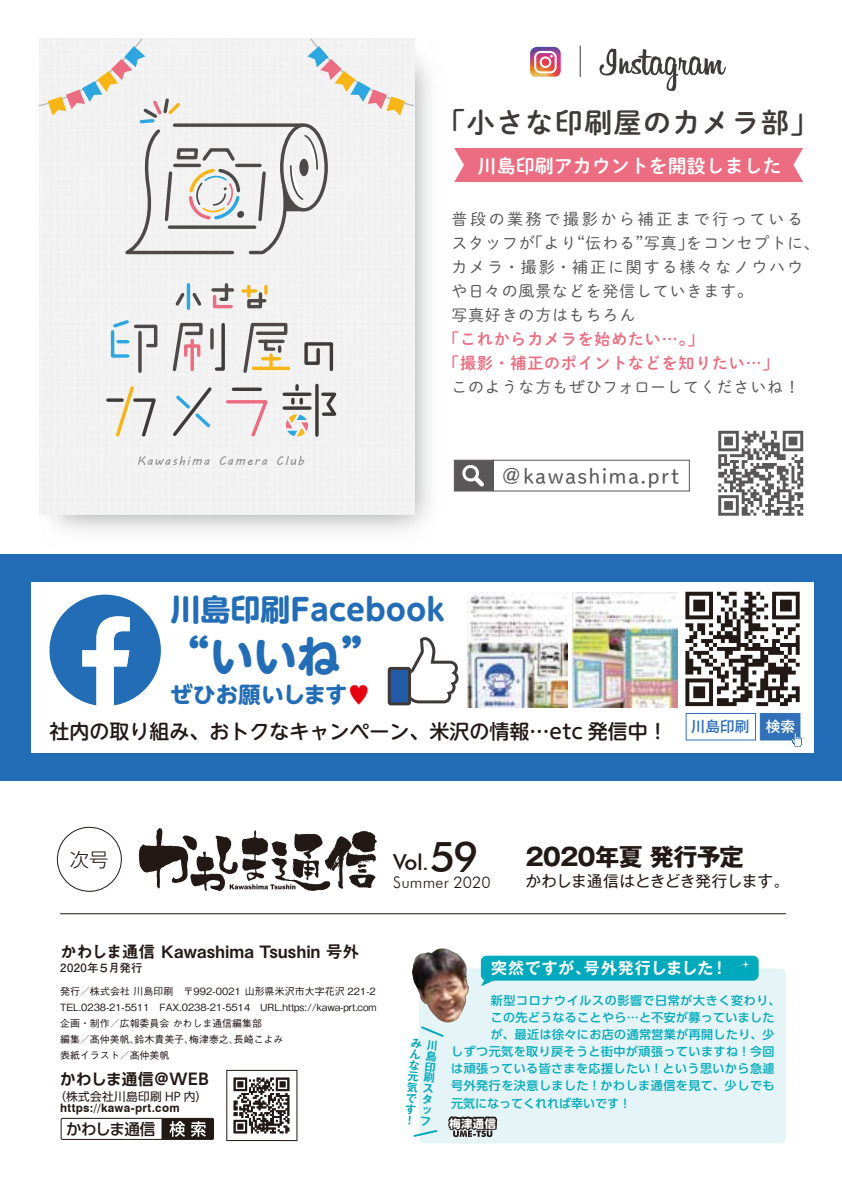
<style>
.page{position:relative;width:842px;height:1191px;background:#fff}
.page>*{position:absolute;margin:0;border:0;box-sizing:border-box;transform-origin:0 0}
.t1{font:700 43.8px "UD Shin M Go Pro";color:#226db6}
.t2{font:700 30px "UD Shin M Go Pro";color:#226db6}
.t3{font:28px "P Shuei M Go Std B";letter-spacing:.05em;color:#3e3a39}
.t4{font:700 24px "Gothic MB101 Pro";letter-spacing:-.03em;color:#221815}
.t5{font:700 22.2px "UD Shin M Go Pro";letter-spacing:.02em;color:#226db6}
.t6{font:500 22px "Futura BT";color:#221815}
.t7{font:21px "P Shuei M Go Std L";letter-spacing:.06em;color:#595757}
.t8{font:500 20px "UD Shin M Go Pro";color:#221815}
.t9{font:300 19.4px "UD Shin Go Pro";color:#221815}
.t10{font:19px "P Shuei M Go Std B";color:#fff}
.t11{font:17px "Midashi Go Pr 6 N MB31";color:#221815}
.t12{font:16px/24px "P Shuei M Go Std L";letter-spacing:.05em;color:#595757}
.t13{font:16px/24px "P Shuei M Go Std B";letter-spacing:.05em;color:#ec6d81}
.t14{font:700 16px "Gothic MB101 Pr 6 N De";letter-spacing:.04em;color:#fff}
.t15{font:300 16px "Futura BT";letter-spacing:.01em;color:#221815}
.t16{font:15.6px "Gothic MB101 Pro";letter-spacing:-.005em;color:#221815}
.t17{font:700 15.6px "UD Shin Go Pro De";letter-spacing:.02em;color:#221815}
.t18{font:500 15.6px "UD Shin Go Pro";letter-spacing:-.045em;color:#221815}
.t19{font:500 14.6px "Gothic MB101 Pro";color:#3071b9}
.t20{font:12.4px "MV Boli";letter-spacing:.12em;color:#898989}
.t21{font:500 12px "UD Shin Go Pro";letter-spacing:.04em;color:#00aabc}
.t22{font:500 12px "UD Shin Go Pro";color:#00aabc}
.t23{font:700 11.6px "Swiss 721 BT";letter-spacing:.025em;color:#221815}
.t24{font:11.6px "UD Shin Go Pro";letter-spacing:.025em;color:#221815}
.t25{font:700 11.4px "Futo Go B101 Pr 6 N";letter-spacing:.035em;color:#221815}
.t26{font:700 11.4px "UD Shin Go Pro";color:#fff}
.t27{font:700 11px/11px "Gothic MB101 Pr 6 N De";color:#00aabc;text-align:justify}
.t28{font:500 10px/16px "Gothic BBB Pro";color:#221815}
.s1{color:#e60012}
.s2{color:#fff}
.s3{font-size:42.6px}
</style>
<div class="page">
<hr style="left:60px;top:913px;width:726px;height:1px;background:#221815">
<svg style="left:56px;top:826px;width:66px;height:66px"></svg>
<svg style="left:139px;top:828px;width:238px;height:63px"></svg>
<img style="left:227px;top:1070px;width:70px;height:70px">
<div style="left:61px;top:1117px;width:153px;height:22px;border:1px solid #221815"></div>
<svg style="left:162px;top:1118px;width:52px;height:21px"></svg>
<div style="left:419px;top:968px;width:367px;height:175px;background:#e5f4f6;border-radius:6px"></div>
<div style="left:481px;top:955px;width:278px;height:25px;background:#00aabc;border-radius:6px"></div>
<img style="left:412px;top:948px;width:57px;height:75px">
<svg style="left:481px;top:976px;width:20px;height:10px"></svg>
<svg style="left:740px;top:959px;width:11px;height:10px"></svg>
<svg style="left:448px;top:1116px;width:50px;height:21px"></svg>
<svg style="left:421px;top:1026px;width:23px;height:11px"></svg>
<svg style="left:413px;top:1130px;width:25px;height:7px"></svg>
<div style="left:0;top:554px;width:842px;height:227px;background:#226db6"></div>
<div style="left:31px;top:582px;width:782px;height:170px;background:#fff"></div>
<svg style="left:685px;top:592px;width:115px;height:114px"></svg>
<div style="left:686px;top:713px;width:70px;height:27px;border:1px solid #3071b9"></div>
<div style="left:760px;top:713px;width:40px;height:27px;background:#3071b9"></div>
<svg style="left:791px;top:732px;width:11px;height:14px"></svg>
<svg style="left:49px;top:594px;width:112px;height:112px"></svg>
<svg style="left:388px;top:637px;width:71px;height:68px"></svg>
<img style="left:467px;top:593px;width:100px;height:114px">
<img style="left:573px;top:593px;width:105px;height:114px">
<img style="left:39px;top:58px;width:447px;height:474px">
<div style="left:40px;top:256px;width:374px;height:259px;background:#f2f2f2"></div>
<div style="left:454px;top:148px;width:349px;height:34px;background:#ec6d81"></div>
<svg style="left:38px;top:38px;width:378px;height:218px"></svg>
<hr style="left:187px;top:285px;width:3px;height:23px;background:#2ea7e0">
<svg style="left:173px;top:290px;width:31px;height:19px"></svg>
<svg style="left:211px;top:281px;width:24px;height:29px"></svg>
<svg style="left:245px;top:286px;width:23px;height:24px"></svg>
<svg style="left:109px;top:317px;width:50px;height:42px"></svg>
<svg style="left:138px;top:332px;width:4px;height:39px"></svg>
<svg style="left:170px;top:321px;width:34px;height:52px"></svg>
<div style="left:184px;top:344px;width:16px;height:13px;border:3px solid #ec6d81"></div>
<svg style="left:190px;top:340px;width:4px;height:29px"></svg>
<svg style="left:210px;top:330px;width:3px;height:18px"></svg>
<svg style="left:213px;top:321px;width:14px;height:51px"></svg>
<svg style="left:241px;top:321px;width:48px;height:54px"></svg>
<hr style="left:263px;top:357px;width:16px;height:3px;background:#f8b616">
<svg style="left:269px;top:355px;width:4px;height:11px"></svg>
<svg style="left:253px;top:366px;width:36px;height:4px"></svg>
<svg style="left:303px;top:340px;width:32px;height:33px"></svg>
<svg style="left:113px;top:383px;width:46px;height:56px"></svg>
<svg style="left:224px;top:398px;width:45px;height:41px"></svg>
<svg style="left:233px;top:387px;width:27px;height:4px"></svg>
<svg style="left:295px;top:386px;width:4px;height:3px"></svg>
<svg style="left:284px;top:392px;width:26px;height:4px"></svg>
<svg style="left:284px;top:406px;width:26px;height:4px"></svg>
<svg style="left:291px;top:399px;width:12px;height:4px"></svg>
<svg style="left:315px;top:385px;width:4px;height:50px"></svg>
<svg style="left:319px;top:391px;width:22px;height:26px"></svg>
<svg style="left:170px;top:384px;width:45px;height:55px"></svg>
<svg style="left:108px;top:398px;width:14px;height:4px"></svg>
<svg style="left:285px;top:414px;width:23px;height:22px"></svg>
<svg style="left:530px;top:47px;width:31px;height:30px"></svg>
<svg style="left:599px;top:49px;width:127px;height:42px"></svg>
<hr style="left:580px;top:46px;width:1px;height:30px;background:#727171">
<div style="left:493px;top:460px;width:197px;height:31px;border:1px solid #595757"></div>
<div style="left:454px;top:460px;width:40px;height:31px;background:#595757"></div>
<svg style="left:462px;top:465px;width:22px;height:22px"></svg>
<svg style="left:718px;top:431px;width:85px;height:85px"></svg>
<h3 class="t3" style="left:437px;top:102px;width:382px">「小さな印刷屋のカメラ部」</h3>
<h3 class="t10" style="left:478px;top:151px;width:305px">川島印刷アカウントを開設しました</h3>
<p class="t20" style="left:137px;top:452px;width:169px">Kawashima Camera Club</p>
<h3 class="t12" style="left:451px;top:207px;width:370px">普段の業務で撮影から補正まで行っているスタッフが「より“伝わる”写真」をコンセプトに、カメラ・撮影・補正に関する様々なノウハウや日々の風景などを発信していきます。<br>写真好きの方はもちろん</h3>
<h3 class="t13" style="left:443px;top:327px;width:337px">「これからカメラを始めたい…。」<br>「撮影・補正のポイントなどを知りたい…」</h3>
<h3 class="t12" style="left:451px;top:375px;width:350px">このような方もぜひフォローしてくださいね！</h3>
<h3 class="t7" style="left:501px;top:461px;width:180px">＠kawashima.prt</h3>
<h2 class="t2" style="left:170px;top:585px;width:276px">川島印刷Facebook</h2>
<h1 class="t1" style="left:166px;top:620px;width:221px">“いいね”</h1>
<h3 class="t5" style="left:170px;top:677px;width:201px">ぜひお願いします<span class="s1">♥</span></h3>
<h3 class="t8" style="left:49px;top:715px;width:620px">社内の取り組み、おトクなキャンペーン、米沢の情報…etc 発信中！</h3>
<h3 class="t19" style="left:691px;top:714px;width:106px">川島印刷 <span class="s2">検索</span></h3>
<h3 class="t9" style="left:70px;top:844px;width:40px">次号</h3>
<h3 class="t6" style="left:393px;top:849px;width:87px">Vol.<span class="s3">59</span></h3>
<h3 class="t15" style="left:393px;top:873px;width:99px">Summer 2020</h3>
<h3 class="t4" style="left:525px;top:836px;width:243px">2020年夏 発行予定　</h3>
<h3 class="t16" style="left:525px;top:868px;width:265px">かわしま通信はときどき発行します。</h3>
<h3 class="t11" style="left:60px;top:937px;width:301px">かわしま通信 Kawashima Tsushin 号外</h3>
<p class="t25" style="left:60px;top:959px;width:84px">2020年５月発行</p>
<p class="t28" style="left:60px;top:982px;width:318px">発行／株式会社 川島印刷　〒992-0021 山形県米沢市大字花沢 221-2<br>TEL.0238-21-5511　FAX.0238-21-5514　URL.https://kawa-prt.com企画・制作／広報委員会 かわしま通信編集部<br>編集／髙仲美帆、鈴木貴美子、梅津泰之、長崎こよみ<br>表紙イラスト／髙仲美帆</p>
<h3 class="t17" style="left:60px;top:1066px;width:150px">かわしま通信＠WEB</h3>
<p class="t24" style="left:54px;top:1087px;width:154px">（株式会社川島印刷 HP 内）</p>
<p class="t23" style="left:60px;top:1101px;width:121px">https://kawa-prt.com</p>
<h3 class="t18" style="left:66px;top:1116px;width:91px">かわしま通信</h3>
<p class="t27" style="left:411px;top:1037px;width:7px;rotate:5deg">みんな元気です！</p>
<p class="t27" style="left:427px;top:1038px;width:7px;rotate:5deg">川島印刷スタッフ</p>
<h3 class="t14" style="left:491px;top:955px;width:238px">突然ですが、号外発行しました！</h3>
<p class="t21" style="left:491px;top:991px;width:291px">新型コロナウイルスの影響で日常が大きく変わり、</p>
<p class="t21" style="left:491px;top:1008px;width:285px">この先どうなることやら…と不安が募っていました</p>
<p class="t21" style="left:491px;top:1025px;width:285px">が、最近は徐々にお店の通常営業が再開したり、少</p>
<p class="t21" style="left:451px;top:1042px;width:325px">しずつ元気を取り戻そうと街中が頑張っていますね！今回</p>
<p class="t21" style="left:451px;top:1059px;width:325px">は頑張っている皆さまを応援したい！という思いから急遽</p>
<p class="t21" style="left:451px;top:1076px;width:325px">号外発行を決意しました！かわしま通信を見て、少しでも</p>
<p class="t22" style="left:451px;top:1093px;width:181px">元気になってくれれば幸いです！</p>
<p class="t26" style="left:449px;top:1114px;width:48px">梅津通信</p>
</div>
